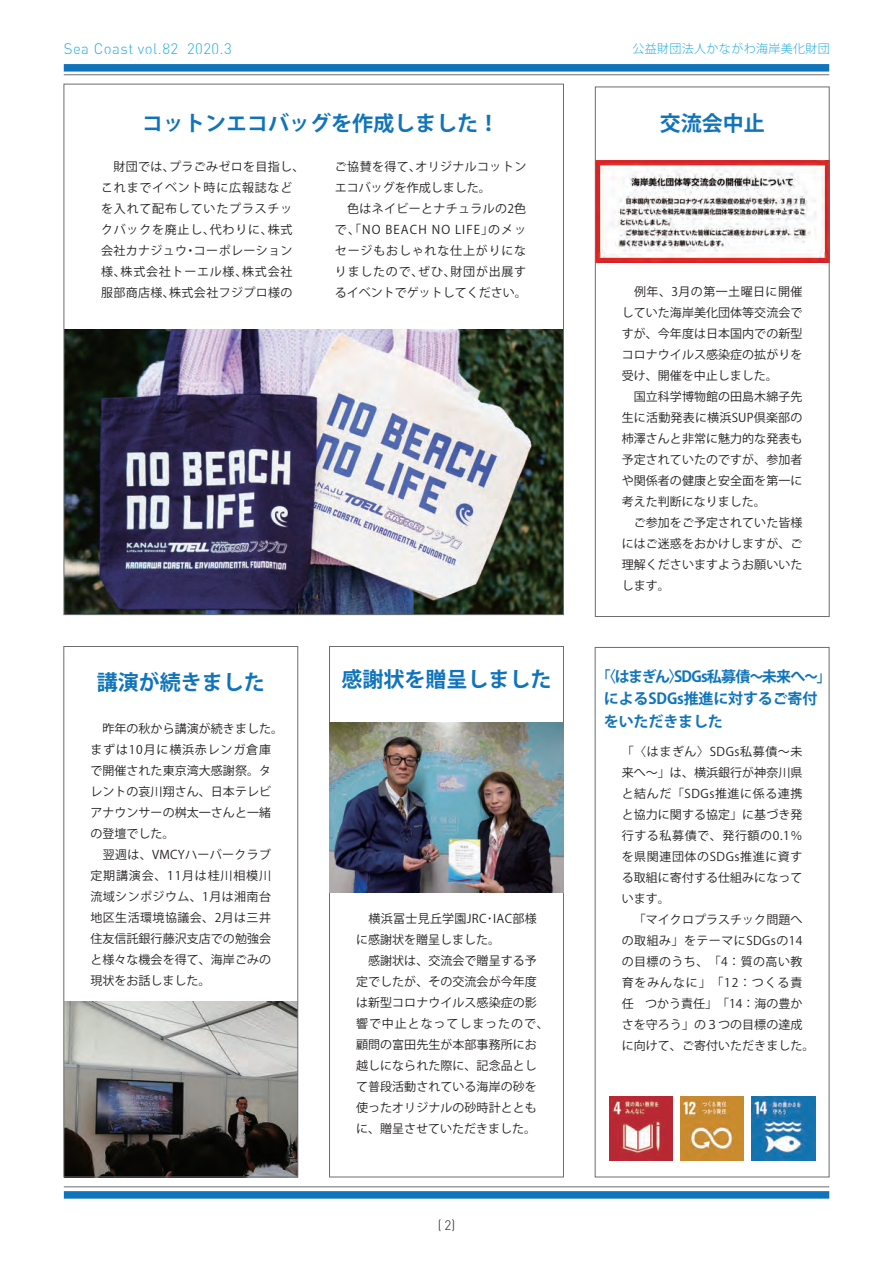
<style>
.page{position:relative;width:893px;height:1263px;background:#fff}
.page>*{position:absolute;margin:0;border:0;box-sizing:border-box;transform-origin:0 0}
.t1{font:700 21px "Koz Go Pr 6 N";color:#1074bc}
.t2{font:700 15px/22.5px "Koz Go Pr 6 N";letter-spacing:-.01em;color:#1074bc;scale:.9 1}
.t3{font:300 15px "Streetvertising";letter-spacing:.03em;color:#24aae1}
.t4{font:300 13.5px "Streetvertising";color:#231f20}
.t5{font:12px/21px "Koz Go Pr 6 N";letter-spacing:.005em;color:#231f20}
.t6{font:12px/21px "Koz Go Pr 6 N";letter-spacing:.03em;color:#231f20}
.t7{font:12px/21px "Koz Go Pr 6 N";letter-spacing:.065em;color:#231f20}
.t8{font:300 12px "Koz Go Pr 6 N";letter-spacing:.03em;color:#24aae1}
</style>
<div class="page">
<hr style="left:64px;top:74px;width:765px;height:1px;background:#6c6d70">
<div style="left:64px;top:64px;width:765px;height:8px;background:#1074bc"></div>
<hr style="left:64px;top:1186px;width:765px;height:1px;background:#6c6d70">
<div style="left:64px;top:1191px;width:765px;height:8px;background:#1074bc"></div>
<div style="left:329px;top:646px;width:235px;height:531px;border:1px solid #6c6d70"></div>
<div style="left:595px;top:647px;width:234px;height:530px;border:1px solid #6c6d70"></div>
<img style="left:65px;top:1002px;width:231px;height:173px">
<img style="left:597px;top:161px;width:231px;height:102px">
<img style="left:66px;top:329px;width:496px;height:284px">
<div style="left:595px;top:87px;width:235px;height:530px;border:1px solid #6c6d70"></div>
<div style="left:63px;top:646px;width:235px;height:531px;border:1px solid #6c6d70"></div>
<img style="left:329px;top:723px;width:234px;height:169px">
<img style="left:609px;top:1096px;width:64px;height:64px">
<img style="left:680px;top:1096px;width:64px;height:64px">
<img style="left:752px;top:1096px;width:63px;height:64px">
<p class="t3" style="left:64px;top:42px;width:170px">Sea Coast vol.82 2020.3</p>
<p class="t8" style="left:632px;top:42px;width:199px">公益財団法人かながわ海岸美化財団</p>
<h1 class="t1" style="left:142px;top:111px;width:358px">コットンエコバッグを作成しました！</h1>
<h1 class="t1" style="left:660px;top:111px;width:106px">交流会中止</h1>
<p class="t7" style="left:101px;top:156px;width:205px">　財団では、プラごみゼロを目指し、これまでイベント時に広報誌などを入れて配布していたプラスチックバックを廃止し、代わりに、株式会社カナジュウ・コーポレーション様、株式会社トーエル様、株式会社服部商店様、株式会社フジプロ様の</p>
<p class="t6" style="left:335px;top:156px;width:193px">ご協賛を得て、オリジナルコットンエコバッグを作成しました。<br>　色はネイビーとナチュラルの2色で、「NO BEACH NO LIFE」のメッセージもおしゃれな仕上がりになりましたので、ぜひ、財団が出展するイベントでゲットしてください。</p>
<p class="t5" style="left:622px;top:281px;width:182px">　例年、3月の第一土曜日に開催していた海岸美化団体等交流会ですが、今年度は日本国内での新型コロナウイルス感染症の拡がりを受け、開催を中止しました。<br>　国立科学博物館の田島木綿子先生に活動発表に横浜SUP倶楽部の柿澤さんと非常に魅力的な発表も予定されていたのですが、参加者や関係者の健康と安全面を第一に考えた判断になりました。<br>　ご参加をご予定されていた皆様にはご迷惑をおかけしますが、ご理解くださいますようお願いいたします。</p>
<h1 class="t1" style="left:97px;top:670px;width:169px">講演が続きました</h1>
<p class="t5" style="left:90px;top:718px;width:194px">　昨年の秋から講演が続きました。まずは10月に横浜赤レンガ倉庫で開催された東京湾大感謝祭。タレントの哀川翔さん、日本テレビアナウンサーの桝太一さんと一緒の登壇でした。<br>　翌週は、VMCYハーバークラブ定期講演会、11月は桂川相模川流域シンポジウム、1月は湘南台地区生活環境協議会、2月は三井住友信託銀行藤沢支店での勉強会と様々な機会を得て、海岸ごみの現状をお話しました。</p>
<h1 class="t1" style="left:342px;top:667px;width:212px">感謝状を贈呈しました</h1>
<p class="t2" style="left:603px;top:665px;width:247px">｢〈はまぎん〉SDGs私募債～未来へ～｣によるSDGs推進に対するご寄付をいただきました</p>
<p class="t5" style="left:356px;top:908px;width:194px">　横浜冨士見丘学園JRC･IAC部様に感謝状を贈呈しました。<br>　感謝状は、交流会で贈呈する予定でしたが、その交流会が今年度は新型コロナウイルス感染症の影響で中止となってしまったので、顧問の富田先生が本部事務所にお越しになられた際に、記念品として普段活動されている海岸の砂を使ったオリジナルの砂時計とともに、贈呈させていただきました。</p>
<p class="t4" style="left:438px;top:1219px;width:19px">( 2)</p>
<p class="t5" style="left:622px;top:741px;width:194px">「〈はまぎん〉SDGs私募債～未来へ～」は、横浜銀行が神奈川県と結んだ「SDGs推進に係る連携と協力に関する協定」に基づき発行する私募債で、発行額の0.1％を県関連団体のSDGs推進に資する取組に寄付する仕組みになっています。<br>　「マイクロプラスチック問題への取組み」をテーマにSDGsの14の目標のうち、「4：質の高い教育をみんなに」「12：つくる責任 つかう責任」「14：海の豊かさを守ろう」の３つの目標の達成に向けて、ご寄付いただきました。</p>
</div>
